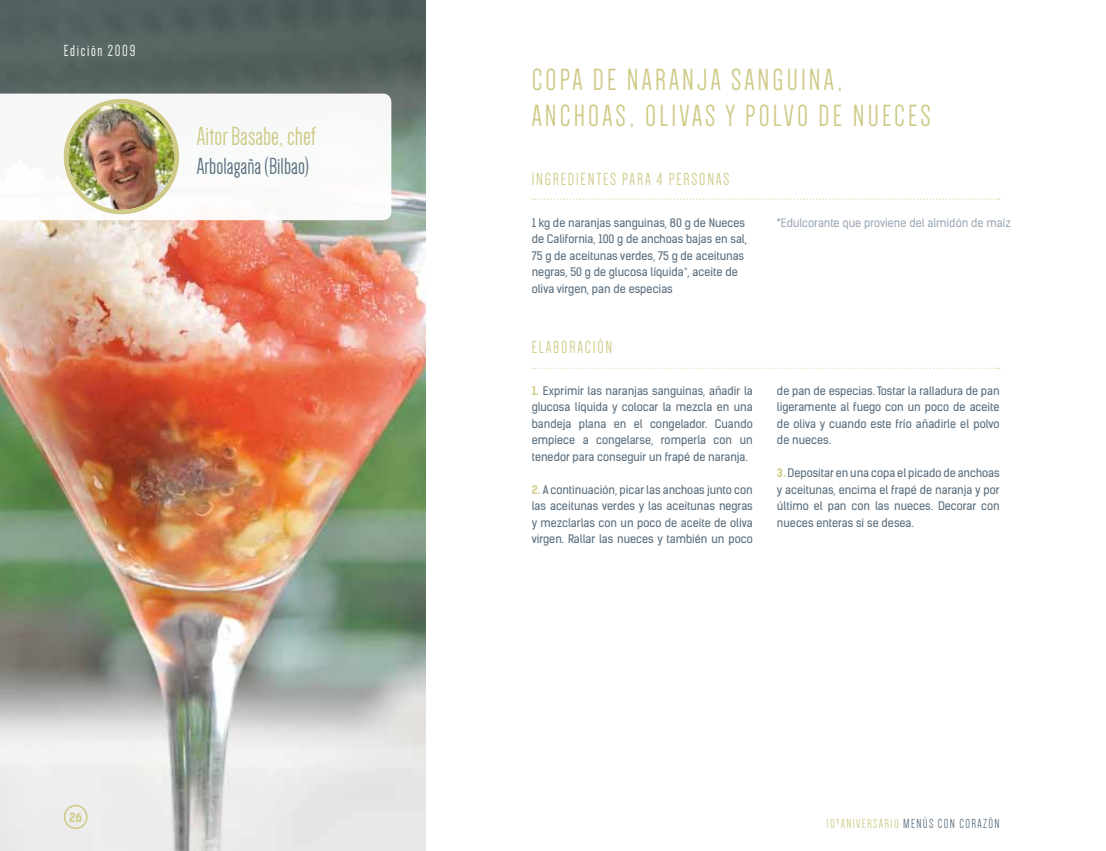
<style>
.page{position:relative;width:1106px;height:851px;background:#fff}
.page>*{position:absolute;margin:0;border:0;box-sizing:border-box;transform-origin:0 0}
.t1{font:31.5px "Dense";color:#cec984}
.t2{font:27px "Dense";color:#cec984}
.t3{font:24px "Dense";color:#5a6e7e}
.t4{font:18px "Dense";letter-spacing:.1em;color:#cec984}
.t5{font:16.5px "Dense";letter-spacing:.1em;color:#fff}
.t6{font:13.5px "Dense";letter-spacing:.1em;color:#5a6e7e}
.t7{font:700 12px "Kelson Sans";color:#cec984}
.t8{font:11.25px/16.5px "Kelson Sans";color:#5a6e7e;text-align:justify}
.t9{font:11.25px "Kelson Sans";color:#9faab6}
.s1{font-weight:700;color:#9faab6}
.s2{font-weight:700;color:#cec984}
.s3{font-weight:700}
.s4{color:#cec984}
</style>
<div class="page">
<img style="left:0;top:0;width:425px;height:850px">
<svg style="left:0;top:94px;width:391px;height:126px"></svg>
<img style="left:68px;top:103px;width:107px;height:107px;border-radius:53px">
<div style="left:64px;top:99px;width:115px;height:115px;border:4px solid #cec984;border-radius:50%"></div>
<div style="left:64px;top:804px;width:24px;height:24px;border:2px solid #cec984;border-radius:50%"></div>
<svg style="left:532px;top:198px;width:467px;height:2px"></svg>
<svg style="left:532px;top:367px;width:467px;height:2px"></svg>
<h3 class="t5" style="left:64px;top:43px;width:73px">EDICIÓN 2009</h3>
<h2 class="t2" style="left:197px;top:123px;width:121px">AITOR BASABE, CHEF</h2>
<h3 class="t3" style="left:197px;top:154px;width:114px">ARBOLAGAÑA (BILBAO)</h3>
<p class="t7" style="left:69px;top:809px;width:15px">26</p>
<h1 class="t1" style="left:531px;top:64px;width:110px">COPA DENARANJA</h1>
<h1 class="t1" style="left:731px;top:64px;width:14px">SANGUINA</h1>
<h1 class="t1" style="left:837px;top:64px;width:7px">,</h1>
<h1 class="t1" style="left:531px;top:100px;width:15px">ANCHOAS</h1>
<h1 class="t1" style="left:629px;top:100px;width:29px">, OLIVAS</h1>
<h1 class="t1" style="left:725px;top:100px;width:33px">Y POLVO</h1>
<h1 class="t1" style="left:818px;top:100px;width:48px">DE NUECES</h1>
<h3 class="t4" style="left:531px;top:170px;width:13px">INGREDIENTES</h3>
<h3 class="t4" style="left:622px;top:170px;width:109px">PARA 4 PERSONAS</h3>
<p class="t8" style="left:531px;top:214px;width:217px;text-align:left">1 kg de naranjas sanguinas, 80 g de Nueces de California, 100 g de anchoas bajas en sal, 75 g de aceitunas verdes, 75 g de aceitunas negras, 50 g de glucosa líquida<span class="s1">*</span>, aceite de oliva virgen, pan de especias</p>
<h3 class="t4" style="left:531px;top:338px;width:15px">ELABORACI</h3>
<h3 class="t4" style="left:597px;top:338px;width:15px">ÓN</h3>
<p class="t8" style="left:531px;top:382px;width:222px"><span class="s2">1.</span> Exprimir las naranjas sanguinas, añadir la glucosa líquida y colocar la mezcla en una bandeja plana en el congelador. Cuando empiece a congelarse, romperla con un tenedor para conseguir un frapé de naranja.</p>
<p class="t8" style="left:531px;top:481px;width:222px"><span class="s2">2.</span> A continuación, picar las anchoas junto con las aceitunas verdes y las aceitunas negras y mezclarlas con un poco de aceite de oliva virgen. Rallar las nueces y también un poco</p>
<p class="t9" style="left:777px;top:215px;width:235px"><span class="s3">*</span>Edulcorante que proviene del almidón de maíz</p>
<p class="t8" style="left:777px;top:382px;width:224px">de pan de especias. Tostar la ralladura de pan ligeramente al fuego con un poco de aceite de oliva y cuando este frío añadirle el polvo de nueces.</p>
<p class="t8" style="left:777px;top:465px;width:224px"><span class="s2">3.</span> Depositar en una copa el picado de anchoas y aceitunas, encima el frapé de naranja y por último el pan con las nueces. Decorar con nueces enteras si se desea.</p>
<p class="t6" style="left:826px;top:816px;width:175px"><span class="s4">10ºANIVERSARIO</span> MENÚS CON CORAZÓN</p>
</div>
